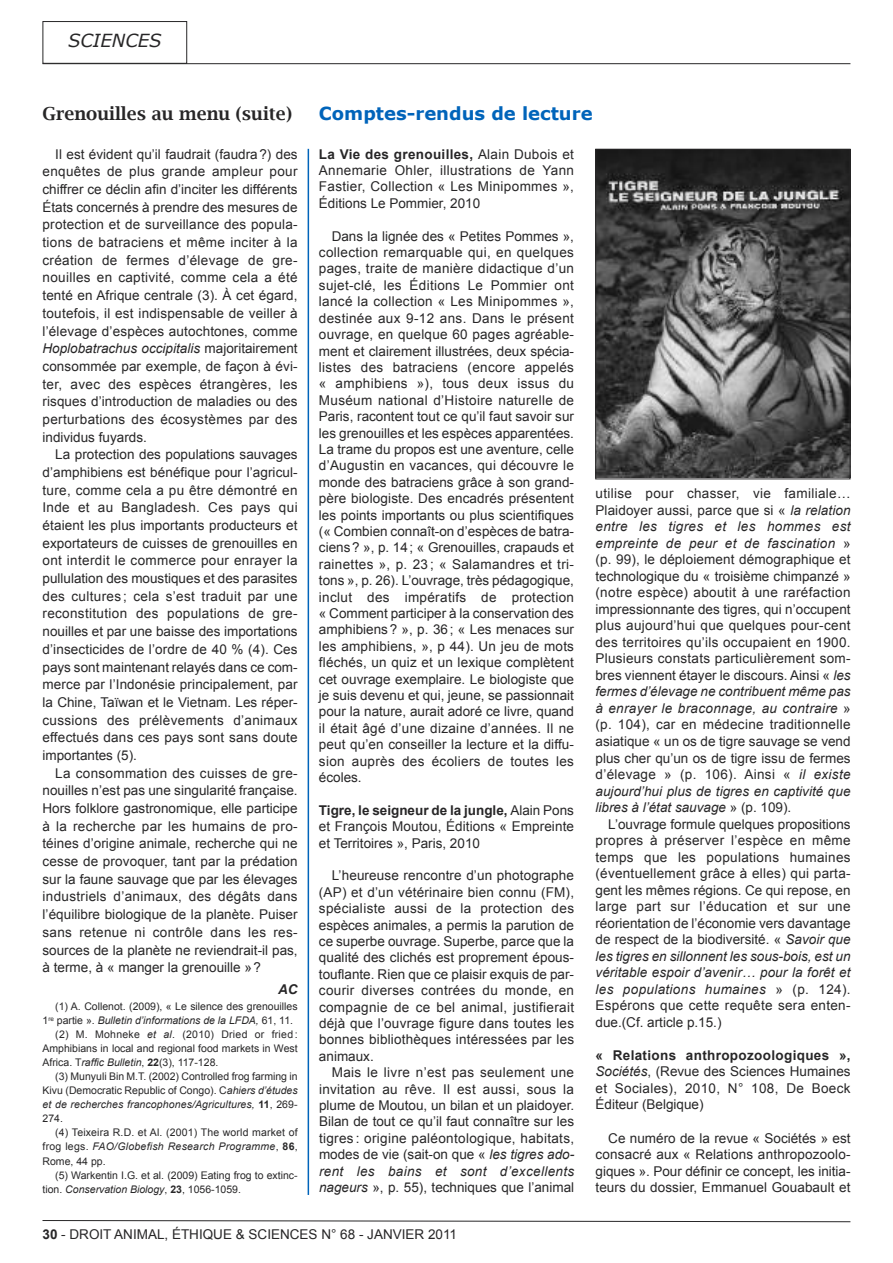
<style>
.page{position:relative;width:893px;height:1263px;background:#fff}
.page>*{position:absolute;margin:0;border:0;box-sizing:border-box;transform-origin:0 0}
.t1{font:600 18px "Lucida Bright";color:#272627}
.t2{font:700 18px "Verdana";color:#0064ba}
.t3{font:italic 18px "Verdana";color:#272627}
.t4{font:13.5px/16.4px "Arial";letter-spacing:.005em;color:#272627;text-align:justify}
.t5{font:italic 700 13.5px "Arial";color:#272627}
.t6{font:10.5px "Arial";color:#272627}
.t7{font:italic 10.5px "Arial";letter-spacing:.01em;color:#272627}
.t8{font:10.5px "Arial";letter-spacing:.025em;color:#272627}
.s1{font-style:italic}
.s2{font-style:normal}
.s3{font-weight:700}
.s4{font-weight:700;font-style:normal}
</style>
<div class="page">
<hr style="left:43px;top:63px;width:807px;height:1px;background:#272627">
<div style="left:43px;top:21px;width:144px;height:43px;border:1px solid #272627"></div>
<svg style="left:42px;top:1220px;width:809px;height:2px;background:#949494"></svg>
<hr style="left:308px;top:149px;width:1px;height:1046px;background:#0064ba">
<img style="left:597px;top:151px;width:251px;height:326px">
<div style="left:595px;top:149px;width:255px;height:330px;border:1px solid #272627"></div>
<h1 class="t3" style="left:68px;top:29px;width:95px">SCIENCES</h1>
<h1 class="t1" style="left:43px;top:103px;width:251px">Grenouilles au menu (suite)</h1>
<p class="t4" style="left:43px;top:145px;width:257px;line-height:17.7px;text-indent:13px">Il est évident qu’il faudrait (faudra?) des enquêtes de plus grande ampleur pour chiffrer ce déclin afin d’inciter les différents États concernés à prendre des mesures de protection et de surveillance des popula&shy;tions de batraciens et même inciter à la création de fermes d’élevage de gre&shy;nouilles en captivité, comme cela a été tenté en Afrique centrale (3). À cet égard, toutefois, il est indispensable de veiller à l’élevage d’espèces autochtones, comme <span class="s1">Hoplobatrachus occipitalis</span> majoritairement consommée par exemple, de façon à évi&shy;ter, avec des espèces étrangères, les risques d’introduction de maladies ou des perturbations des écosystèmes par des individus fuyards.</p>
<p class="t4" style="left:43px;top:446px;width:257px;line-height:17.7px;text-indent:13px">La protection des populations sauvages d’amphibiens est bénéfique pour l’agricul&shy;ture, comme cela a pu être démontré en Inde et au Bangladesh. Ces pays qui étaient les plus importants producteurs et exportateurs de cuisses de grenouilles en ont interdit le commerce pour enrayer la pullulation des moustiques et des parasites des cultures ; cela s’est traduit par une reconstitution des populations de gre&shy;nouilles et par une baisse des importations d’insecticides de l’ordre de 40 % (4). Ces pays sont maintenant relayés dans ce com&shy;merce par l’Indonésie principalement, par la Chine, Taïwan et le Vietnam. Les réper&shy;cussions des prélèvements d’animaux effectués dans ces pays sont sans doute importantes (5).</p>
<p class="t4" style="left:43px;top:764px;width:257px;line-height:17.7px;text-indent:13px">La consommation des cuisses de gre&shy;nouilles n’est pas une singularité française.<br>Hors folklore gastronomique, elle participe à la recherche par les humains de pro&shy;téines d’origine animale, recherche qui ne cesse de provoquer, tant par la prédation sur la faune sauvage que par les élevages industriels d’animaux, des dégâts dans l’équilibre biologique de la planète. Puiser sans retenue ni contrôle dans les res&shy;sources de la planète ne reviendrait-il pas, à terme, à « manger la grenouille »?</p>
<p class="t5" style="left:278px;top:982px;width:21px">AC</p>
<p class="t6" style="left:55px;top:1000px;width:244px">(1) A. Collenot. (2009), « Le silence des grenouilles</p>
<p class="t7" style="left:43px;top:1014px;width:252px"><span class="s2">1</span><sup>re</sup> <span class="s2">partie ».</span> Bulletin d’informations de la LFDA, <span class="s2">61, 11.</span></p>
<p class="t8" style="left:55px;top:1028px;width:244px">(2) M. Mohneke <span class="s1">et al</span>. (2010) Dried or fried :</p>
<p class="t6" style="left:43px;top:1042px;width:257px">Amphibians in local and regional food markets in West</p>
<p class="t6" style="left:43px;top:1056px;width:177px">Africa. T<span class="s1">raffic Bulletin</span>, <span class="s3">22</span>(3), 117-128.</p>
<p class="t6" style="left:55px;top:1070px;width:244px">(3) Munyuli Bin M.T. (2002) Controlled frog farming in</p>
<p class="t6" style="left:43px;top:1085px;width:257px">Kivu (Democratic Republic of Congo). C<span class="s1">ahiers d’études</span></p>
<p class="t7" style="left:43px;top:1099px;width:257px">et de recherches francophones/Agricultures, <span class="s4">11</span><span class="s2">, 269-</span></p>
<p class="t6" style="left:43px;top:1113px;width:22px">274.</p>
<p class="t6" style="left:55px;top:1127px;width:244px">(4) Teixeira R.D. et Al. (2001) The world market of</p>
<p class="t7" style="left:43px;top:1141px;width:257px"><span class="s2">frog legs.</span> FAO/Globefish Research Programme<span class="s2">,</span> <span class="s4">86</span><span class="s2">,</span></p>
<p class="t6" style="left:43px;top:1155px;width:65px">Rome, 44 pp.</p>
<p class="t6" style="left:55px;top:1169px;width:244px">(5) Warkentin I.G. et al. (2009) Eating frog to extinc-</p>
<p class="t7" style="left:43px;top:1183px;width:200px"><span class="s2">tion.</span> Conservation Biology<span class="s2">,</span> <span class="s4">23</span><span class="s2">, 1056-1059.</span></p>
<h1 class="t2" style="left:319px;top:102px;width:275px">Comptes-rendus de lecture</h1>
<p class="t4" style="left:319px;top:146px;width:257px"><span class="s3">La vie des grenouilles,</span> Alain Dubois et Annemarie Ohler, illustrations de Yann Fastier, Collection « Les Minipommes », Éditions Le Pommier, 2010</p>
<p class="t4" style="left:319px;top:228px;width:257px;text-indent:13px">Dans la lignée des « Petites Pommes », collection remarquable qui, en quelques pages, traite de manière didactique d’un sujet-clé, les Éditions Le Pommier ont lancé la collection « Les Minipommes », destinée aux 9-12 ans. Dans le présent ouvrage, en quelque 60 pages agréable&shy;ment et clairement illustrées, deux spécia&shy;listes des batraciens (encore appelés « amphibiens »), tous deux issus du Muséum national d’Histoire naturelle de Paris, racontent tout ce qu’il faut savoir sur les grenouilles et les espèces apparentées.<br>La trame du propos est une aventure, celle d’Augustin en vacances, qui découvre le monde des batraciens grâce à son grand&shy;père biologiste. Des encadrés présentent les points importants ou plus scientifiques (« Combien connaît-on d’espèces de batra&shy;ciens? », p. 14; « Grenouilles, crapauds et rainettes », p. 23 ; « Salamandres et tri&shy;tons », p. 26). L’ouvrage, très pédagogique, inclut des impératifs de protection « Comment participer à la conservation des amphibiens? », p. 36; « Les menaces sur les amphibiens, », p 44). Un jeu de mots fléchés, un quiz et un lexique complètent cet ouvrage exemplaire. Le biologiste que je suis devenu et qui, jeune, se passionnait pour la nature, aurait adoré ce livre, quand il était âgé d’une dizaine d’années. Il ne peut qu’en conseiller la lecture et la diffu&shy;sion auprès des écoliers de toutes les écoles.</p>
<p class="t4" style="left:319px;top:802px;width:257px"><span class="s3">Tigre, le seigneur de la jungle,</span> Alain Pons et François Moutou, Éditions « Empreinte et Territoires », Paris, 2010</p>
<p class="t4" style="left:319px;top:867px;width:257px;text-indent:13px">L’heureuse rencontre d’un photographe (AP) et d’un vétérinaire bien connu (FM), spécialiste aussi de la protection des espèces animales, a permis la parution de ce superbe ouvrage. Superbe, parce que la qualité des clichés est proprement épous&shy;touflante. Rien que ce plaisir exquis de par&shy;courir diverses contrées du monde, en compagnie de ce bel animal, justifierait déjà que l’ouvrage figure dans toutes les bonnes bibliothèques intéressées par les animaux.</p>
<p class="t4" style="left:319px;top:1064px;width:257px;text-indent:13px">Mais le livre n’est pas seulement une invitation au rêve. Il est aussi, sous la plume de Moutou, un bilan et un plaidoyer.<br>Bilan de tout ce qu’il faut connaître sur les tigres : origine paléontologique, habitats, modes de vie (sait-on que « <span class="s1">les tigres ado&shy;rent les bains et sont d’excellents nageurs</span> », p. 55), techniques que l’animal</p>
<p class="t4" style="left:595px;top:485px;width:257px">utilise pour chasser, vie familiale… Plaidoyer aussi, parce que si « <span class="s1">la relation entre les tigres et les hommes est empreinte de peur et de fascination</span> » (p. 99), le déploiement démographique et technologique du « troisième chimpanzé » (notre espèce) aboutit à une raréfaction impressionnante des tigres, qui n’occupent plus aujourd’hui que quelques pour-cent des territoires qu’ils occupaient en 1900.<br>Plusieurs constats particulièrement som&shy;bres viennent étayer le discours. Ainsi « <span class="s1">les fermes d’élevage ne contribuent même pas à enrayer le braconnage, au contraire</span> » (p. 104), car en médecine traditionnelle asiatique « un os de tigre sauvage se vend plus cher qu’un os de tigre issu de fermes d’élevage » (p. 106). Ainsi « <span class="s1">il existe aujourd’hui plus de tigres en captivité que libres à l’état sauvage</span> » (p. 109).</p>
<p class="t4" style="left:595px;top:816px;width:257px;text-indent:13px">L’ouvrage formule quelques propositions propres à préserver l’espèce en même temps que les populations humaines (éventuellement grâce à elles) qui parta&shy;gent les mêmes régions. Ce qui repose, en large part sur l’éducation et sur une réorientation de l’économie vers davantage de respect de la biodiversité. « <span class="s1">Savoir que les tigres en sillonnent les sous-bois, est un véritable espoir d’avenir… pour la forêt et les populations humaines</span> » (p. 124).<br>Espérons que cette requête sera enten&shy;due.(Cf. article p.15.)</p>
<p class="t4" style="left:595px;top:1047px;width:257px"><span class="s3">« Relations anthropozoologiques », </span><span class="s1">Sociétés</span>, (Revue des Sciences Humaines et Sociales), 2010, N° 108, De Boeck Éditeur (Belgique)</p>
<p class="t4" style="left:595px;top:1129px;width:257px;text-indent:13px">Ce numéro de la revue « Sociétés » est consacré aux « Relations anthropozoolo&shy;giques ». Pour définir ce concept, les initia&shy;teurs du dossier, Emmanuel Gouabault et</p>
<p class="t4" style="left:43px;top:1226px;width:416px"><span class="s3">30</span> - DROIT ANIMAL, ÉTHIQUE &amp; SCIENCES N° 68 - JANVIER 2011</p>
</div>
